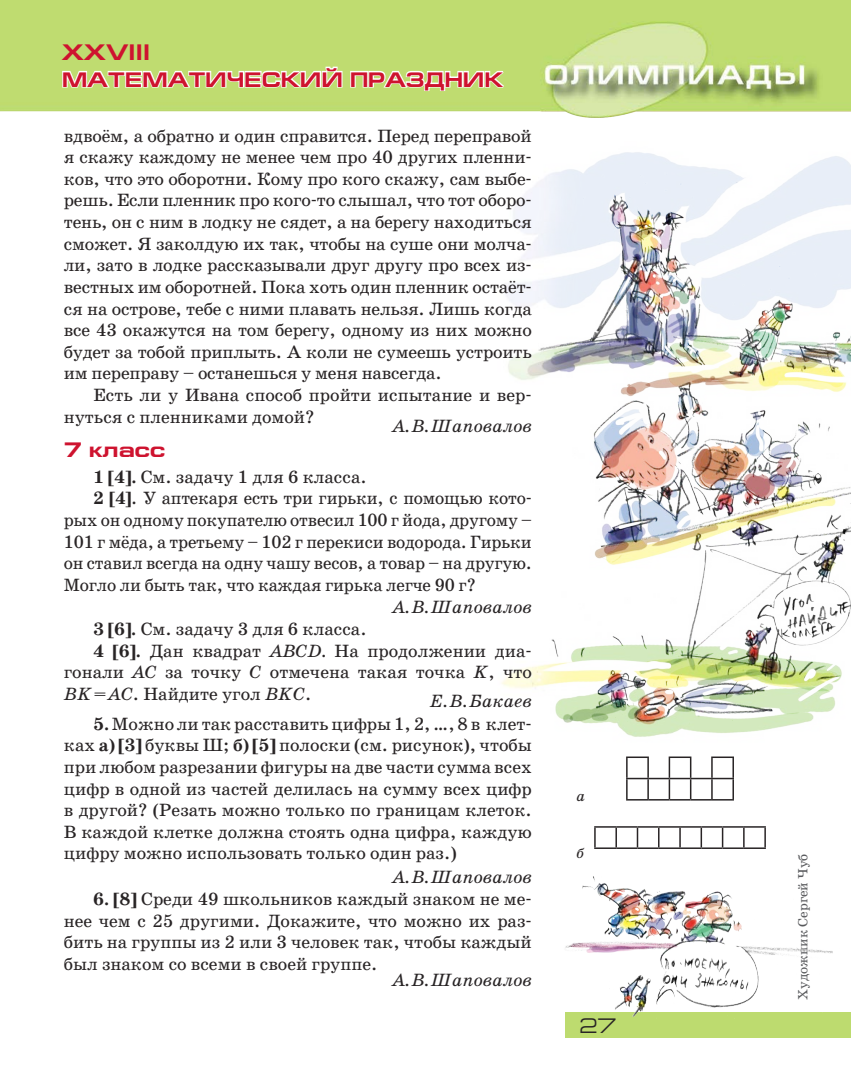
<style>
.page{position:relative;width:851px;height:1085px;background:#fff}
.page>*{position:absolute;margin:0;border:0;box-sizing:border-box;transform-origin:0 0}
.t1{font:700 22.5px "Europe Ext";color:#ce132f}
.t2{font:700 21px "Europe Ext";color:#ce132f}
.t3{font:21px "Europe Ext";color:#282425}
.Text_Schoolbook{font:18px/21.6px "School Book C";color:#282425;text-align:justify}
.Text_Schoolbook-2{font:italic 18px "School Book C";color:#282425}
.Pict_Schoolbook{font:italic 15px "School Book C";color:#282425}
.name_of_artists{font:13.5px "School Book AC";color:#58595c}
.s1{font-weight:700}
.s2{font-style:italic}
</style>
<div class="page">
<img style="left:501px;top:152px;width:349px;height:605px">
<div style="left:566px;top:1012px;width:284px;height:25px;background:#bddb6f"></div>
<img style="left:0;top:0;width:850px;height:118px">
<svg style="left:61px;top:66px;width:282px;height:23px"></svg>
<svg style="left:349px;top:70px;width:159px;height:22px"></svg>
<hr style="left:626px;top:756px;width:22px;height:2px;background:#282425">
<hr style="left:668px;top:756px;width:23px;height:2px;background:#282425">
<hr style="left:711px;top:756px;width:22px;height:2px;background:#282425">
<svg style="left:626px;top:758px;width:107px;height:42px"></svg>
<svg style="left:594px;top:826px;width:171px;height:22px"></svg>
<img style="left:565px;top:876px;width:268px;height:150px">
<p class="t1" style="left:62px;top:40px;width:90px">XXVIII</p>
<p class="t2" style="left:62px;top:68px;width:443px">МАТЕМАТИЧЕСКИЙ ПРАЗДНИК</p>
<p class="Text_Schoolbook" style="left:64px;top:125px;width:469px">вдвоём, а обратно и один справится. Перед переправой я скажу каждому не менее чем про 40 других пленни&shy;ков, что это оборотни. Кому про кого скажу, сам выбе&shy;решь. Если пленник про кого-то слышал, что тот оборо&shy;тень, он с ним в лодку не сядет, а на берегу находиться сможет. Я заколдую их так, чтобы на суше они молча&shy;ли, зато в лодке рассказывали друг другу про всех из&shy;вестных им оборотней. Пока хоть один пленник остаёт&shy;ся на острове, тебе с ними плавать нельзя. Лишь когда все 43 окажутся на том берегу, одному из них можно будет за тобой приплыть. А коли не сумеешь устроить им переправу – останешься у меня навсегда.</p>
<p class="Text_Schoolbook" style="left:64px;top:384px;width:469px;text-indent:30px">Есть ли у Ивана способ пройти испытание и вер&shy;нуться с пленниками домой?</p>
<p class="Text_Schoolbook-2" style="left:392px;top:415px;width:141px">А.В.Шаповалов</p>
<p class="t2" style="left:64px;top:438px;width:103px">7 класс</p>
<p class="Text_Schoolbook" style="left:94px;top:466px;width:274px"><span class="s1">1 [4].</span> См. задачу 1 для 6 класса.</p>
<p class="Text_Schoolbook" style="left:64px;top:487px;width:469px;text-indent:30px"><span class="s1">2 [4]</span>. У аптекаря есть три гирьки, с помощью кото&shy;рых он одному покупателю отвесил 100 г йода, другому – 101 г мёда, а третьему – 102 г перекиси водорода. Гирьки он ставил всегда на одну чашу весов, а товар – на другую.<br>Могло ли быть так, что каждая гирька легче 90 г?</p>
<p class="Text_Schoolbook-2" style="left:392px;top:597px;width:141px">А.В.Шаповалов</p>
<p class="Text_Schoolbook" style="left:94px;top:618px;width:274px"><span class="s1">3 [6].</span> См. задачу 3 для 6 класса.</p>
<p class="Text_Schoolbook" style="left:64px;top:639px;width:469px;text-indent:30px"><span class="s1">4 [6].</span> Дан квадрат <span class="s2">ABCD.</span> На продолжении диа&shy;гонали <span class="s2">AC</span> за точку <span class="s2">C</span> отмечена такая точка <span class="s2">K</span>, что <span class="s2">BK=AC</span>. Найдите угол <span class="s2">BKC</span>.</p>
<p class="Text_Schoolbook-2" style="left:430px;top:691px;width:103px">Е.В.Бакаев</p>
<p class="Text_Schoolbook" style="left:64px;top:713px;width:469px;text-indent:30px"><span class="s1">5.</span> Можно ли так расставить цифры 1, 2, …, 8 в клет&shy;ках <span class="s1">а) [3]</span> буквы Ш; <span class="s1">б) [5]</span> полоски (см. рисунок), чтобы при любом разрезании фигуры на две части сумма всех цифр в одной из частей делилась на сумму всех цифр в другой? (Резать можно только по границам клеток.<br>В каждой клетке должна стоять одна цифра, каждую цифру можно использовать только один раз.)</p>
<p class="Text_Schoolbook-2" style="left:392px;top:867px;width:141px">А.В.Шаповалов</p>
<p class="Text_Schoolbook" style="left:64px;top:888px;width:469px;text-indent:30px"><span class="s1">6. [8]</span> Среди 49 школьников каждый знаком не ме&shy;нее чем с 25 другими. Докажите, что можно их раз&shy;бить на группы из 2 или 3 человек так, чтобы каждый был знаком со всеми в своей группе.</p>
<p class="Text_Schoolbook-2" style="left:392px;top:970px;width:141px">А.В.Шаповалов</p>
<p class="Pict_Schoolbook" style="left:576px;top:787px;width:10px">a</p>
<p class="Pict_Schoolbook" style="left:576px;top:844px;width:9px">б</p>
<p class="t3" style="left:579px;top:1013px;width:38px">27</p>
<p class="name_of_artists" style="left:795px;top:999px;width:147px;rotate:-90deg">Художник Сергей Чуб</p>
</div>
